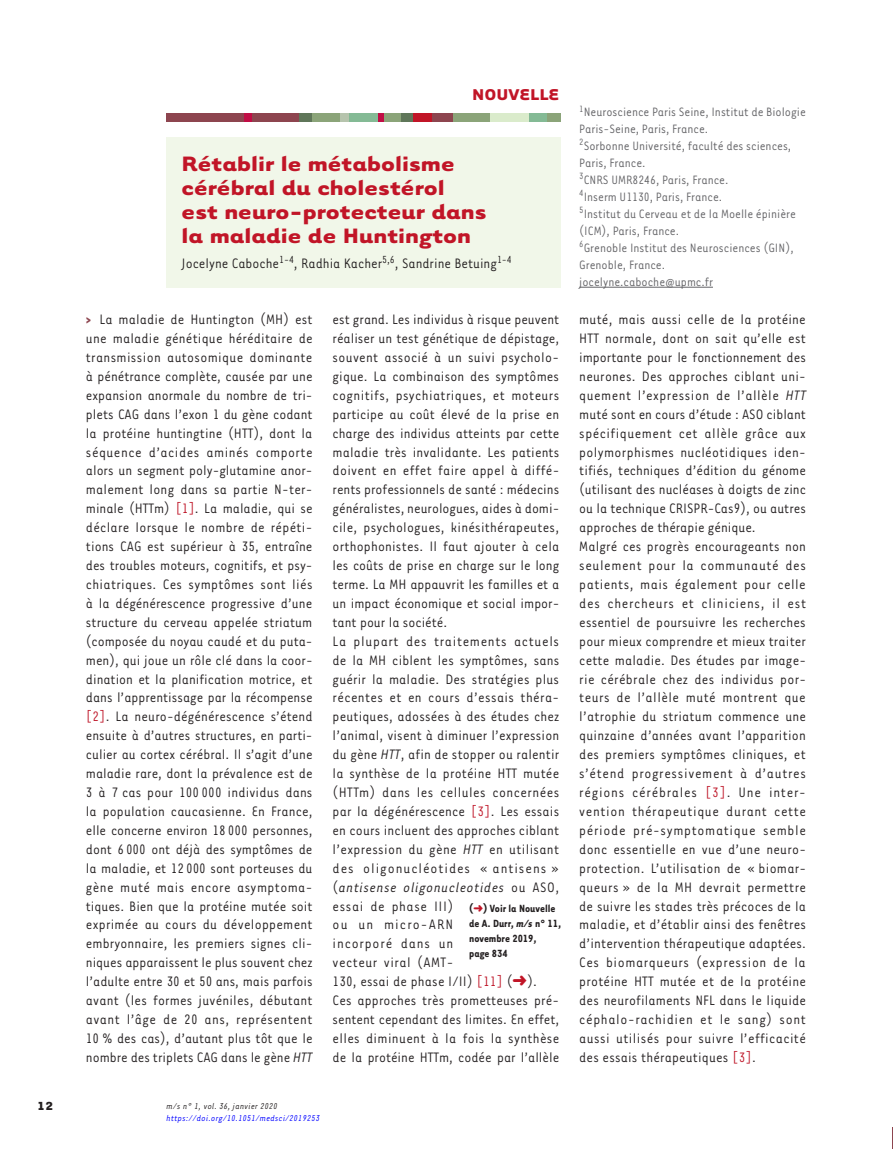
<style>
.page{position:relative;width:893px;height:1149px;background:#fff}
.page>*{position:absolute;margin:0;border:0;box-sizing:border-box;transform-origin:0 0}
.t1{font:700 24px/24px "Tarzana Wide";color:#c11527}
.t2{font:700 18px "Tarzana Wide";color:#c11527}
.t3{font:15.75px/18.9px "Tarzana Narrow";letter-spacing:.01em;color:#231f20}
.t4{font:13.95px/17px "Tarzana Narrow";color:#636366}
.t5{font:700 13.5px "Tarzana Wide";color:#231f20}
.t6{font:700 12px/15px "Tarzana Narrow";color:#231f20}
.t7{font:italic 9.75px "Tarzana Narrow";letter-spacing:.025em;color:#00f}
.t8{font:italic 9.75px "Tarzana Narrow";letter-spacing:.025em;color:#231f20}
.s1{font-weight:700;color:#8d454f}
.s2{color:#bf182a}
.s3{font-style:italic}
.s4{color:#c11527}
</style>
<div class="page">
<div style="left:167px;top:114px;width:133px;height:8px;background:#8d454f"></div>
<div style="left:299px;top:114px;width:27px;height:8px;background:#5f7659"></div>
<div style="left:400px;top:114px;width:13px;height:8px;background:#5f7659"></div>
<div style="left:312px;top:114px;width:30px;height:8px;background:#8ba479"></div>
<div style="left:348px;top:114px;width:30px;height:8px;background:#84ba95"></div>
<div style="left:528px;top:114px;width:20px;height:8px;background:#84ba95"></div>
<div style="left:382px;top:114px;width:18px;height:8px;background:#8ba479"></div>
<div style="left:547px;top:114px;width:14px;height:8px;background:#8ba479"></div>
<div style="left:451px;top:114px;width:39px;height:8px;background:#8ba479"></div>
<div style="left:490px;top:114px;width:38px;height:8px;background:#daebcb"></div>
<div style="left:340px;top:114px;width:9px;height:8px;background:#b6c4ad"></div>
<div style="left:244px;top:114px;width:7px;height:8px;background:#c10d45"></div>
<div style="left:378px;top:114px;width:6px;height:8px;background:#c10d45"></div>
<div style="left:413px;top:114px;width:27px;height:8px;background:#c11527"></div>
<div style="left:431px;top:114px;width:21px;height:8px;background:#8d454f"></div>
<div style="left:167px;top:137px;width:394px;height:150px;background:#f1f7e9"></div>
<hr style="left:579px;top:287px;width:134px;height:1px;background:#636366">
<svg style="left:892px;top:1127px;width:1px;height:22px"></svg>
<p class="t2" style="left:472px;top:82px;width:89px">NOUVELLE</p>
<h1 class="t1" style="left:182px;top:150px;width:306px">Rétablir le métabolisme cérébral du cholestérol est neuro-protecteur dans la maladie de Huntington</h1>
<p class="t3" style="left:182px;top:253px;width:332px">Jocelyne Caboche<sup>1-4</sup>, Radhia Kacher<sup>5,6</sup>, Sandrine Betuing<sup>1-4</sup></p>
<p class="t4" style="left:579px;top:103px;width:228px"><sup>1</sup>Neuroscience Paris Seine, Institut de Biologie<br>Paris-Seine, Paris, France.<br><sup>2</sup>Sorbonne Université, faculté des sciences,<br>Paris, France.<br><sup>3</sup>CNRS UMR8246, Paris, France.<br><sup>4</sup>Inserm U1130, Paris, France.<br><sup>5</sup>Institut du Cerveau et de la Moelle épinière (ICM), Paris, France.<br><sup>6</sup>Grenoble Institut des Neurosciences (GIN),<br>Grenoble, France.<br>jocelyne.caboche@upmc.fr</p>
<p class="t3" style="left:86px;top:309px;width:228px;text-align:justify"><span class="s1">&gt;</span> La maladie de Huntington (MH) est une maladie génétique héréditaire de transmission autosomique dominante à pénétrance complète, causée par une expansion anormale du nombre de tri&shy;plets CAG dans l’exon 1 du gène codant la protéine huntingtine (HTT), dont la séquence d’acides aminés comporte alors un segment poly-glutamine anor&shy;malement long dans sa partie N-ter&shy;minale (HTTm) <span class="s2">[1]</span>. La maladie, qui se déclare lorsque le nombre de répéti&shy;tions CAG est supérieur à 35, entraîne des troubles moteurs, cognitifs, et psy&shy;chiatriques. Ces symptômes sont liés à la dégénérescence progressive d’une structure du cerveau appelée striatum (composée du noyau caudé et du puta&shy;men), qui joue un rôle clé dans la coor&shy;dination et la planification motrice, et dans l’apprentissage par la récompense <span class="s2">[2]</span>. La neuro-dégénérescence s’étend ensuite à d’autres structures, en parti&shy;culier au cortex cérébral. Il s’agit d’une maladie rare, dont la prévalence est de 3 à 7 cas pour 100 000 individus dans la population caucasienne. En France, elle concerne environ 18 000 personnes, dont 6 000 ont déjà des symptômes de la maladie, et 12 000 sont porteuses du gène muté mais encore asymptoma&shy;tiques. Bien que la protéine mutée soit exprimée au cours du développement embryonnaire, les premiers signes cli&shy;niques apparaissent le plus souvent chez l’adulte entre 30 et 50 ans, mais parfois avant (les formes juvéniles, débutant avant l’âge de 20 ans, représentent 10 % des cas), d’autant plus tôt que le nombre des triplets CAG dans le gène <span class="s3">HTT</span></p>
<p class="t3" style="left:332px;top:309px;width:228px">est grand. Les individus à risque peuvent réaliser un test génétique de dépistage, souvent associé à un suivi psycholo&shy;gique. La combinaison des symptômes cognitifs, psychiatriques, et moteurs participe au coût élevé de la prise en charge des individus atteints par cette maladie très invalidante. Les patients doivent en effet faire appel à diffé&shy;rents professionnels de santé : médecins généralistes, neurologues, aides à domi&shy;cile, psychologues, kinésithérapeutes, orthophonistes. Il faut ajouter à cela les coûts de prise en charge sur le long terme. La MH appauvrit les familles et a un impact économique et social impor&shy;tant pour la société.<br>La plupart des traitements actuels de la MH ciblent les symptômes, sans guérir la maladie. Des stratégies plus récentes et en cours d’essais théra&shy;peutiques, adossées à des études chez l’animal, visent à diminuer l’expression du gène <span class="s3">HTT</span>, afin de stopper ou ralentir la synthèse de la protéine HTT mutée (HTTm) dans les cellules concernées par la dégénérescence <span class="s2">[3]</span>. Les essais en cours incluent des approches ciblant l’expression du gène <span class="s3">HTT</span> en utilisant des oligonucléotides « antisens » (<span class="s3">antisense oligonucleotides</span> ou ASO, essai de phase III)<br>ou un micro-ARN<br>incorporé dans un<br>vecteur viral (AMT-<br>130, essai de phase I/II) <span class="s2">[11]</span> (<span class="s4">➜</span>).<br>Ces approches très prometteuses pré&shy;sentent cependant des limites. En effet, elles diminuent à la fois la synthèse de la protéine HTTm, codée par l’allèle</p>
<p class="t3" style="left:579px;top:309px;width:228px">muté, mais aussi celle de la protéine HTT normale, dont on sait qu’elle est importante pour le fonctionnement des neurones. Des approches ciblant uni&shy;quement l’expression de l’allèle <span class="s3">HTT </span>muté sont en cours d’étude : ASO ciblant spécifiquement cet allèle grâce aux polymorphismes nucléotidiques iden&shy;tifiés, techniques d’édition du génome (utilisant des nucléases à doigts de zinc ou la technique CRISPR-Cas9), ou autres approches de thérapie génique.<br>Malgré ces progrès encourageants non seulement pour la communauté des patients, mais également pour celle des chercheurs et cliniciens, il est essentiel de poursuivre les recherches pour mieux comprendre et mieux traiter cette maladie. Des études par image&shy;rie cérébrale chez des individus por&shy;teurs de l’allèle muté montrent que l’atrophie du striatum commence une quinzaine d’années avant l’apparition des premiers symptômes cliniques, et s’étend progressivement à d’autres régions cérébrales <span class="s2">[3]</span>. Une inter&shy;vention thérapeutique durant cette période pré-symptomatique semble donc essentielle en vue d’une neuro&shy;protection. L’utilisation de « biomar&shy;queurs » de la MH devrait permettre de suivre les stades très précoces de la maladie, et d’établir ainsi des fenêtres d’intervention thérapeutique adaptées.<br>Ces biomarqueurs (expression de la protéine HTT mutée et de la protéine des neurofilaments NFL dans le liquide céphalo-rachidien et le sang) sont aussi utilisés pour suivre l’efficacité des essais thérapeutiques <span class="s2">[3]</span>.</p>
<p class="t6" style="left:469px;top:900px;width:94px">(<span class="s4">➜</span>) Voir la Nouvelle de A. Durr, <span class="s3">m/s</span> n° 11, novembre 2019,<br>page 834</p>
<p class="t5" style="left:37px;top:1096px;width:18px">12</p>
<p class="t8" style="left:167px;top:1099px;width:112px">m/s n° 1, vol. 36, janvier 2020</p>
<p class="t7" style="left:167px;top:1111px;width:155px">https://doi.org/10.1051/medsci/2019253</p>
</div>
